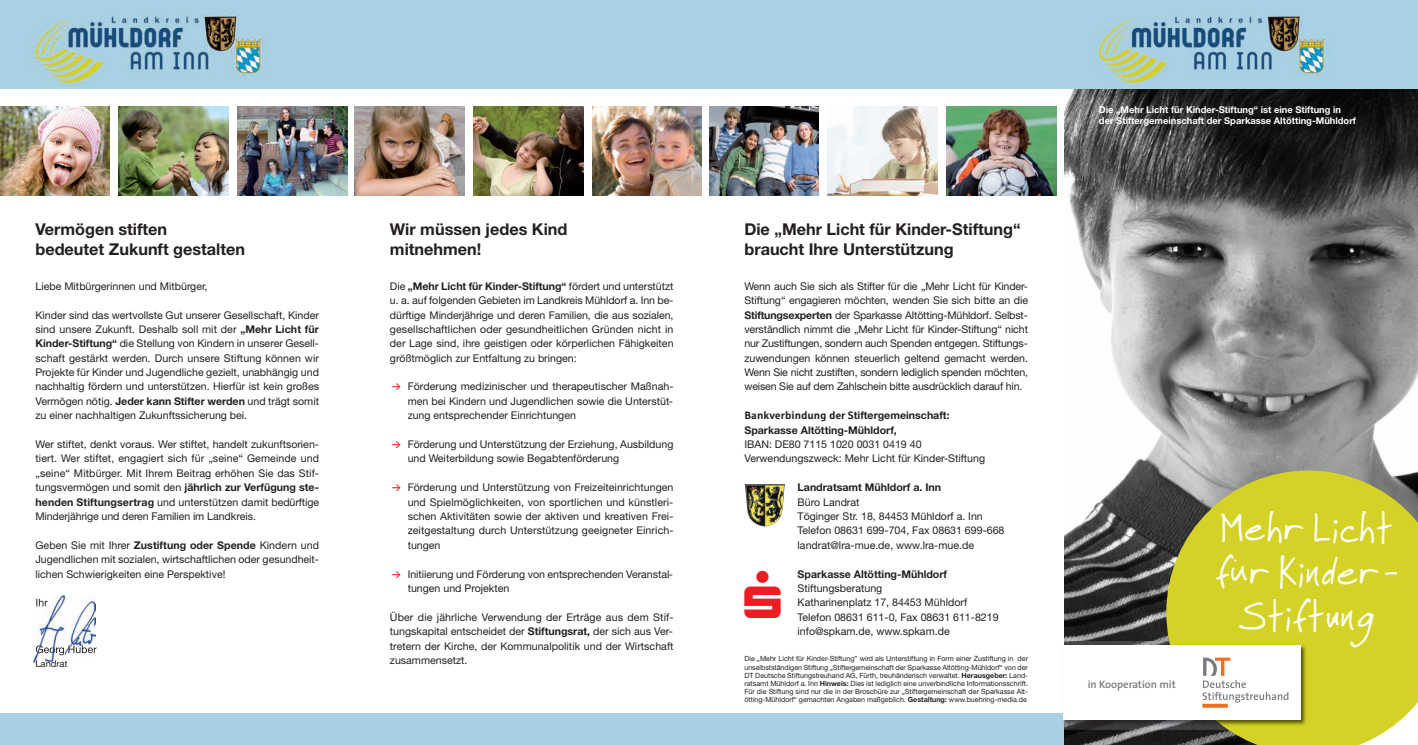
<style>
.page{position:relative;width:1418px;height:745px;background:#fff}
.page>*{position:absolute;margin:0;border:0;box-sizing:border-box;transform-origin:0 0}
.t1{font:43.75px/43.8px "Faraco Hand";color:#fff;text-align:center}
.t2{font:700 16.25px/19.5px "Helvetica Neue";color:#231f20}
.t3{font:600 10.88px "The Sans";color:#787a7d}
.t4{font:10.62px/14.4px "Helvetica Neue";color:#231f20;text-align:justify}
.t5{font:700 10.62px/14.4px "Helvetica Neue";color:#231f20}
.t6{font:700 9.38px/11.2px "Helvetica Neue";color:#fff}
.t7{font:9.38px "Helvetica Neue";color:#231f20}
.t8{font:7.12px/8.1px "Helvetica Neue";color:#231f20;text-align:justify}
.s1{font-weight:700}
.s2{font-family:"Sparkasse Rg"}
</style>
<div class="page">
<img style="left:1063px;top:89px;width:354px;height:655px">
<svg style="left:1166px;top:470px;width:251px;height:274px;background:#c7c532"></svg>
<img style="left:0;top:0;width:1063px;height:89px">
<svg style="left:1063px;top:0;width:354px;height:89px;background:#9dc3d0"></svg>
<img style="left:33px;top:595px;width:62px;height:66px">
<svg style="left:36px;top:598px;width:12px;height:8px"></svg>
<img style="left:36px;top:645px;width:59px;height:10px">
<img style="left:36px;top:660px;width:31px;height:1px">
<img style="left:0;top:106px;width:110px;height:89px">
<img style="left:119px;top:106px;width:110px;height:89px">
<img style="left:237px;top:106px;width:110px;height:89px">
<img style="left:354px;top:106px;width:110px;height:89px">
<img style="left:473px;top:106px;width:110px;height:89px">
<img style="left:592px;top:106px;width:110px;height:89px">
<img style="left:709px;top:106px;width:110px;height:89px">
<img style="left:827px;top:106px;width:110px;height:89px">
<img style="left:946px;top:106px;width:110px;height:89px">
<div style="left:0;top:712px;width:1063px;height:32px;background:#a7d0e4"></div>
<img style="left:744px;top:484px;width:41px;height:42px">
<img style="left:1059px;top:640px;width:110px;height:89px">
<img style="left:1169px;top:640px;width:141px;height:89px">
<div style="left:1063px;top:645px;width:237px;height:74px;background:#fff"></div>
<svg style="left:1202px;top:657px;width:86px;height:45px"></svg>
<svg style="left:1202px;top:703px;width:25px;height:4px"></svg>
<h2 class="t2" style="left:35px;top:221px;width:211px">Vermögen stiften<br>bedeutet Zukunft gestalten</h2>
<h2 class="t2" style="left:390px;top:221px;width:179px">Wir müssen jedes Kind mitnehmen!</h2>
<p class="t4" style="left:390px;top:279px;width:285px">Die <span class="s1">„Mehr Licht für Kinder-Stiftung“</span> fördert und unterstützt u. a. auf folgenden Gebieten im Landkreis Mühldorf a. Inn be&shy;dürftige Minderjährige und deren Familien, die aus sozialen, gesellschaftlichen oder gesundheitlichen Gründen nicht in der Lage sind, ihre geistigen oder körperlichen Fähigkeiten größtmöglich zur Entfaltung zu bringen:</p>
<p class="t4" style="left:407px;top:380px;width:267px">Förderung medizinischer und therapeutischer Maßnah&shy;men bei Kindern und Jugendlichen sowie die Unterstüt&shy;zung entsprechender Einrichtungen</p>
<p class="t4" style="left:407px;top:438px;width:267px">Förderung und Unterstützung der Erziehung, Ausbildung und Weiterbildung sowie Begabtenförderung</p>
<p class="t4" style="left:407px;top:481px;width:267px">Förderung und Unterstützung von Freizeiteinrichtungen und Spielmöglichkeiten, von sportlichen und künstleri&shy;schen Aktivitäten sowie der aktiven und kreativen Frei&shy;zeitgestaltung durch Unterstützung geeigneter Einrich&shy;tungen</p>
<p class="t4" style="left:407px;top:567px;width:267px">Initiierung und Förderung von entsprechenden Veranstal&shy;tungen und Projekten</p>
<p class="t4" style="left:390px;top:610px;width:285px">Über die jährliche Verwendung der Erträge aus dem Stif&shy;tungskapital entscheidet der <span class="s1">Stiftungsrat,</span> der sich aus Ver&shy;tretern der Kirche, der Kommunalpolitik und der Wirtschaft zusammensetzt.</p>
<p class="t4" style="left:35px;top:279px;width:174px">Liebe Mitbürgerinnen und Mitbürger,</p>
<p class="t4" style="left:35px;top:308px;width:285px">Kinder sind das wertvollste Gut unserer Gesellschaft, Kinder sind unsere Zukunft. Deshalb soll mit der <span class="s1">„Mehr Licht für Kinder-Stiftung“</span> die Stellung von Kindern in unserer Gesell&shy;schaft gestärkt werden. Durch unsere Stiftung können wir Projekte für Kinder und Jugendliche gezielt, unabhängig und nachhaltig fördern und unterstützen. Hierfür ist kein großes Vermögen nötig. <span class="s1">Jeder kann Stifter werden</span> und trägt somit zu einer nachhaltigen Zukunftssicherung bei.</p>
<p class="t4" style="left:35px;top:438px;width:285px">Wer stiftet, denkt voraus. Wer stiftet, handelt zukunftsorien&shy;tiert. Wer stiftet, engagiert sich für „seine“ Gemeinde und „seine“ Mitbürger. Mit Ihrem Beitrag erhöhen Sie das Stif&shy;tungsvermögen und somit den <span class="s1">jährlich zur Verfügung ste&shy;henden Stiftungsertrag</span> und unterstützen damit bedürftige Minderjährige und deren Familien im Landkreis.</p>
<p class="t4" style="left:35px;top:538px;width:285px">Geben Sie mit Ihrer <span class="s1">Zustiftung oder Spende</span> Kindern und Jugendlichen mit sozialen, wirtschaftlichen oder gesundheit&shy;lichen Schwierigkeiten eine Perspektive!</p>
<p class="t7" style="left:35px;top:660px;width:34px">Landrat</p>
<h2 class="t2" style="left:744px;top:221px;width:277px">Die „Mehr Licht für Kinder-Stiftung“ braucht Ihre Unterstützung</h2>
<p class="t4" style="left:744px;top:279px;width:285px">Wenn auch Sie sich als Stifter für die „Mehr Licht für Kinder-Stiftung“ engagieren möchten, wenden Sie sich bitte an die <span class="s1">Stiftungsexperten</span> der Sparkasse Altötting-Mühldorf. Selbst&shy;verständlich nimmt die „Mehr Licht für Kinder-Stiftung“ nicht nur Zustiftungen, sondern auch Spenden entgegen. Stiftungs&shy;zuwendungen können steuerlich geltend gemacht werden.<br>Wenn Sie nicht zustiften, sondern lediglich spenden möchten, weisen Sie auf dem Zahlschein bitte ausdrücklich darauf hin.</p>
<p class="t5" style="left:744px;top:409px;width:207px"><span class="s2">Bankverbindung der S</span>tiftergemeinschaft:<br>Sparkasse Altötting-Mühldorf,</p>
<p class="t4" style="left:744px;top:438px;width:242px">IBAN: DE80 7115 1020 0031 0419 40<br>Verwendungszweck: Mehr Licht für Kinder-Stiftung</p>
<p class="t5" style="left:797px;top:481px;width:145px">Landratsamt Mühldorf a. Inn</p>
<p class="t4" style="left:797px;top:495px;width:208px;text-align:left">Büro Landrat<br>Töginger Str. 18, 84453 Mühldorf a. Inn Telefon 08631 699-704, Fax 08631 699-668 landrat@lra-mue.de, www.lra-mue.de</p>
<p class="t5" style="left:797px;top:567px;width:151px">Sparkasse Altötting-Mühldorf</p>
<p class="t4" style="left:797px;top:581px;width:202px;text-align:left">Stiftungsberatung<br>Katharinenplatz 17, 84453 Mühldorf<br>Telefon 08631 611-0, Fax 08631 611-8219 info@spkam.de, www.spkam.de</p>
<p class="t8" style="left:744px;top:655px;width:285px">Die „Mehr Licht für Kinder-Stiftung” wird als Unterstiftung in Form einer Zustiftung in der unselbstständigen Stiftung „Stiftergemeinschaft der Sparkasse Altötting-Mühldorf“ von der DT Deutsche Stiftungstreuhand AG, Fürth, treuhänderisch verwaltet. <span class="s1">Herausgeber:</span> Land&shy;ratsamt Mühldorf a. Inn <span class="s1">Hinweis:</span> Dies ist lediglich eine unverbindliche Informationsschrift.<br>Für die Stiftung sind nur die in der Broschüre zur „Stiftergemeinschaft der Sparkasse Alt&shy;ötting-Mühldorf“ gemachten Angaben maßgeblich. <span class="s1">Gestaltung:</span> www.buehring-media.de</p>
<p class="t6" style="left:1098px;top:105px;width:259px">Die „Mehr Licht für Kinder-Stiftung“ ist eine Stiftung in der Stiftergemeinschaft der Sparkasse Altötting-Mühldorf</p>
<p class="t3" style="left:1087px;top:679px;width:90px">in Kooperation mit</p>
<h1 class="t1" style="left:1214px;top:505px;width:185px">Mehr Licht für Kinder-<br>Stiftung</h1>
</div>
